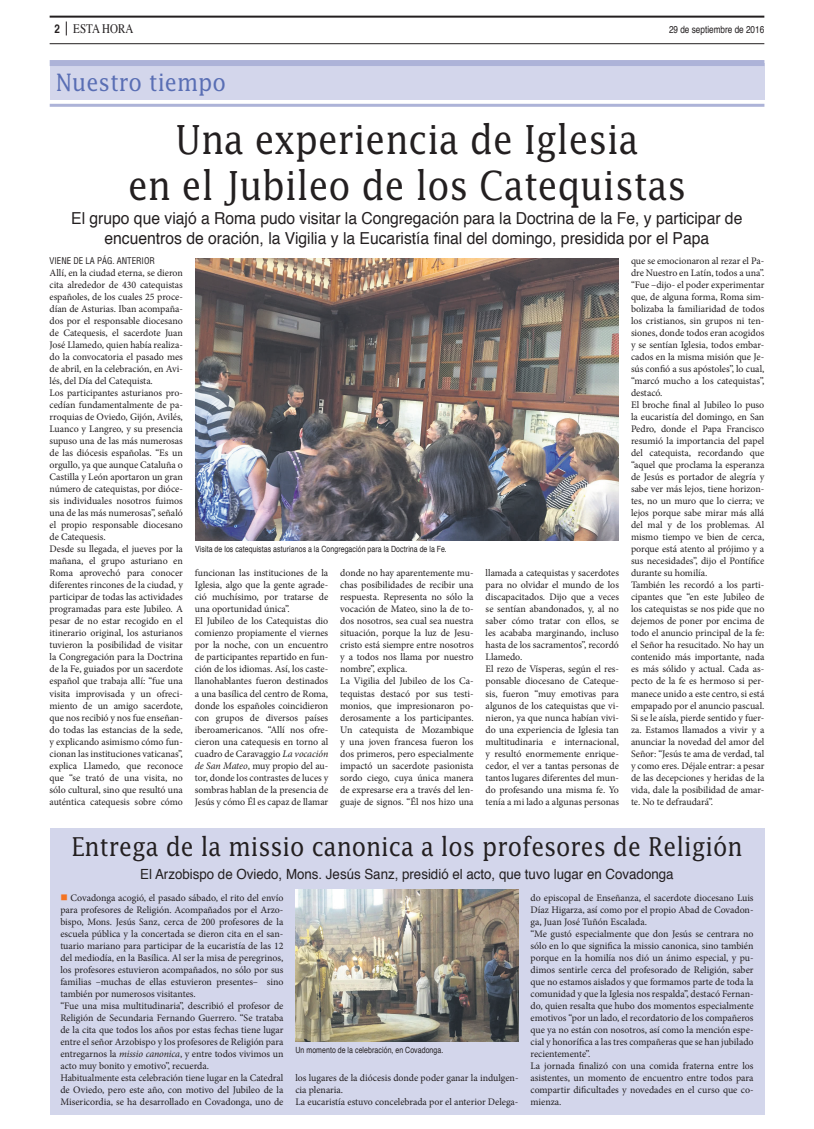
<style>
.page{position:relative;width:814px;height:1129px;background:#fff}
.page>*{position:absolute;margin:0;border:0;box-sizing:border-box;transform-origin:0 0}
.t1{font:40px/46px "Lucida";color:#231f20;text-align:center;scale:.88 1}
.t2{font:26px "Lucida";color:#231f20;scale:.88 1}
.t3{font:24px "Lucida";color:#596eb4;scale:.9 1}
.t4{font:16.5px/19.8px "Helvetica";color:#231f20;text-align:center;scale:.95 1}
.t5{font:14px "Helvetica";color:#231f20;scale:.95 1}
.t6{font:13px "Times";color:#231f20;scale:.85 1}
.t7{font:10px/12px "Minion Pro";color:#231f20}
.t8{font:condensed 10px "Helvetica";color:#231f20}
.t9{font:condensed 9px "Helvetica";color:#231f20}
.t10{font:condensed 8.5px "Helvetica";letter-spacing:.01em;color:#231f20}
.s1{font-family:"Helvetica";font-weight:700;font-stretch:condensed;font-size:12px}
.s2{font-style:italic}
.s3{color:#f47321}
</style>
<div class="page">
<hr style="left:50px;top:43px;width:714px;height:1px;background:#231f20">
<hr style="left:50px;top:16px;width:714px;height:2px;background:#231f20">
<svg style="left:66px;top:21px;width:1px;height:14px"></svg>
<img style="left:195px;top:258px;width:424px;height:282px">
<div style="left:50px;top:63px;width:714px;height:36px;background:#d3d6eb"></div>
<hr style="left:50px;top:104px;width:714px;height:3px;background:#adb3d8">
<div style="left:50px;top:60px;width:714px;height:6px;background:#adb3d8"></div>
<div style="left:50px;top:828px;width:714px;height:286px;background:#d3d6eb"></div>
<img style="left:295px;top:889px;width:223px;height:152px">
<p class="t6" style="left:54px;top:17px;width:94px"><span class="s1">2</span> ESTA HORA</p>
<p class="t8" style="left:669px;top:23px;width:97px">29 de septiembre de 2016</p>
<p class="t3" style="left:56px;top:67px;width:191px">Nuestro tiempo</p>
<p class="t1" style="left:128px;top:116px;width:635px">Una experiencia de Iglesia<br>en el Jubileo de los Catequistas</p>
<p class="t4" style="left:71px;top:209px;width:708px">El grupo que viajó a Roma pudo visitar la Congregación para la Doctrina de la Fe, y participar de encuentros de oración, la Vigilia y la Eucaristía final del domingo, presidida por el Papa</p>
<p class="t9" style="left:50px;top:255px;width:106px">VIENE DE LA PÁG. ANTERIOr</p>
<p class="t7" style="left:50px;top:267px;width:135px">Allí, en la ciudad eterna, se dieron cita alrededor de 430 catequistas españoles, de los cuales 25 proce&shy;dían de Asturias. Iban acompaña&shy;dos por el responsable diocesano de Catequesis, el sacerdote Juan<br>José Llamedo, quien había realiza&shy;do la convocatoria el pasado mes de abril, en la celebración, en Avi&shy;lés, del Día del Catequista.<br>Los participantes asturianos pro&shy;cedían fundamentalmente de pa&shy;rroquias de Oviedo, Gijón, Avilés,<br>Luanco y Langreo, y su presencia supuso una de las más numerosas de las diócesis españolas. “Es un orgullo, ya que aunque Cataluña o<br>Castilla y León aportaron un gran número de catequistas, por dióce&shy;sis individuales nosotros fuimos una de las más numerosas”, señaló el propio responsable diocesano de Catequesis.<br>Desde su llegada, el jueves por la mañana, el grupo asturiano en<br>Roma aprovechó para conocer diferentes rincones de la ciudad, y participar de todas las actividades programadas para este Jubileo. A pesar de no estar recogido en el itinerario original, los asturianos tuvieron la posibilidad de visitar la Congregación para la Doctrina de la Fe, guiados por un sacerdote español que trabaja allí: “fue una visita improvisada y un ofreci&shy;miento de un amigo sacerdote, que nos recibió y nos fue enseñan&shy;do todas las estancias de la sede, y explicando asimismo cómo fun&shy;cionan las instituciones vaticanas”, explica Llamedo, que reconoce que “se trató de una visita, no sólo cultural, sino que resultó una auténtica catequesis sobre cómo</p>
<p class="t10" style="left:195px;top:543px;width:253px">Visita de los catequistas asturianos a la Congregación para la Doctrina de la Fe.</p>
<p class="t7" style="left:195px;top:567px;width:135px">funcionan las instituciones de la<br>Iglesia, algo que la gente agrade&shy;ció muchísimo, por tratarse de una oportunidad única”.<br>El Jubileo de los Catequistas dio comienzo propiamente el viernes por la noche, con un encuentro de participantes repartido en fun&shy;ción de los idiomas. Así, los caste&shy;llanohablantes fueron destinados a una basílica del centro de Roma, donde los españoles coincidieron con grupos de diversos países iberoamericanos. “Allí nos ofre&shy;cieron una catequesis en torno al cuadro de Caravaggio <span class="s2">La vocación de San Mateo</span>, muy propio del au&shy;tor, donde los contrastes de luces y sombras hablan de la presencia de<br>Jesús y cómo Él es capaz de llamar</p>
<p class="t7" style="left:340px;top:567px;width:135px">donde no hay aparentemente mu&shy;chas posibilidades de recibir una respuesta. Representa no sólo la vocación de Mateo, sino la de to&shy;dos nosotros, sea cual sea nuestra situación, porque la luz de Jesu&shy;cristo está siempre entre nosotros y a todos nos llama por nuestro nombre”, explica.<br>La Vigilia del Jubileo de los Ca&shy;tequistas destacó por sus testi&shy;monios, que impresionaron po&shy;derosamente a los participantes.<br>Un catequista de Mozambique y una joven francesa fueron los dos primeros, pero especialmente impactó un sacerdote pasionista sordo ciego, cuya única manera de expresarse era a través del len&shy;guaje de signos. “Él nos hizo una</p>
<p class="t7" style="left:485px;top:567px;width:135px">llamada a catequistas y sacerdotes para no olvidar el mundo de los discapacitados. Dijo que a veces se sentían abandonados, y, al no saber cómo tratar con ellos, se les acababa marginando, incluso hasta de los sacramentos”, recordó<br>Llamedo.<br>El rezo de Vísperas, según el res&shy;ponsable diocesano de Cateque&shy;sis, fueron “muy emotivas para algunos de los catequistas que vi&shy;nieron, ya que nunca habían vivi&shy;do una experiencia de Iglesia tan multitudinaria e internacional, y resultó enormemente enrique&shy;cedor, el ver a tantas personas de tantos lugares diferentes del mun&shy;do profesando una misma fe. Yo tenía a mi lado a algunas personas</p>
<p class="t7" style="left:631px;top:255px;width:135px">que se emocionaron al rezar el Pa&shy;dre Nuestro en Latín, todos a una”. “Fue –dijo- el poder experimentar que, de alguna forma, Roma sim&shy;bolizaba la familiaridad de todos los cristianos, sin grupos ni ten&shy;siones, donde todos eran acogidos y se sentían Iglesia, todos embar&shy;cados en la misma misión que Je&shy;sús confió a sus apóstoles”, lo cual, “marcó mucho a los catequistas”, destacó.<br>El broche final al Jubileo lo puso la eucaristía del domingo, en San<br>Pedro, donde el Papa Francisco resumió la importancia del papel del catequista, recordando que “aquel que proclama la esperanza de Jesús es portador de alegría y sabe ver más lejos, tiene horizon&shy;tes, no un muro que lo cierra; ve lejos porque sabe mirar más allá del mal y de los problemas. Al mismo tiempo ve bien de cerca, porque está atento al prójimo y a sus necesidades”, dijo el Pontífice durante su homilía.<br>También les recordó a los parti&shy;cipantes que “en este Jubileo de los catequistas se nos pide que no dejemos de poner por encima de todo el anuncio principal de la fe: el Señor ha resucitado. No hay un contenido más importante, nada es más sólido y actual. Cada as&shy;pecto de la fe es hermoso si per&shy;manece unido a este centro, si está empapado por el anuncio pascual.<br>Si se le aísla, pierde sentido y fuer&shy;za. Estamos llamados a vivir y a anunciar la novedad del amor del<br>Señor: “Jesús te ama de verdad, tal y como eres. Déjale entrar: a pesar de las decepciones y heridas de la vida, dale la posibilidad de amar&shy;te. No te defraudará”.</p>
<p class="t2" style="left:72px;top:830px;width:763px">Entrega de la missio canonica a los profesores de Religión</p>
<p class="t5" style="left:140px;top:863px;width:563px">El Arzobispo de Oviedo, Mons. Jesús Sanz, presidió el acto, que tuvo lugar en Covadonga</p>
<p class="t7" style="left:60px;top:891px;width:224px"><span class="s3">■</span> Covadonga acogió, el pasado sábado, el rito del envío para profesores de Religión. Acompañados por el Arzo&shy;bispo, Mons. Jesús Sanz, cerca de 200 profesores de la escuela pública y la concertada se dieron cita en el san&shy;tuario mariano para participar de la eucaristía de las 12 del mediodía, en la Basílica. Al ser la misa de peregrinos, los profesores estuvieron acompañados, no sólo por sus familias –muchas de ellas estuvieron presentes– sino también por numerosos visitantes.<br>“Fue una misa multitudinaria”, describió el profesor de Religión de Secundaria Fernando Guerrero. “Se trataba de la cita que todos los años por estas fechas tiene lugar entre el señor Arzobispo y los profesores de Religión para entregarnos la <span class="s2">missio canonica</span>, y entre todos vivimos un acto muy bonito y emotivo”, recuerda.<br>Habitualmente esta celebración tiene lugar en la Catedral de Oviedo, pero este año, con motivo del Jubileo de la Misericordia, se ha desarrollado en Covadonga, uno de</p>
<p class="t10" style="left:295px;top:1044px;width:149px">Un momento de la celebración, en Covadonga.</p>
<p class="t7" style="left:295px;top:1071px;width:224px">los lugares de la diócesis donde poder ganar la indulgen&shy;cia plenaria.<br>La eucaristía estuvo concelebrada por el anterior Delega-</p>
<p class="t7" style="left:530px;top:891px;width:224px">do episcopal de Enseñanza, el sacerdote diocesano Luis Díaz Higarza, así como por el propio Abad de Covadon&shy;ga, Juan José Tuñón Escalada.<br>“Me gustó especialmente que don Jesús se centrara no sólo en lo que significa la missio canonica, sino también porque en la homilía nos dió un ánimo especial, y pu&shy;dimos sentirle cerca del profesorado de Religión, saber que no estamos aislados y que formamos parte de toda la comunidad y que la Iglesia nos respalda”, destacó Fernan&shy;do, quien resalta que hubo dos momentos especialmente emotivos “por un lado, el recordatorio de los compañeros que ya no están con nosotros, así como la mención espe&shy;cial y honorífica a las tres compañeras que se han jubilado recientemente”.<br>La jornada finalizó con una comida fraterna entre los asistentes, un momento de encuentro entre todos para compartir dificultades y novedades en el curso que co&shy;mienza.</p>
</div>
